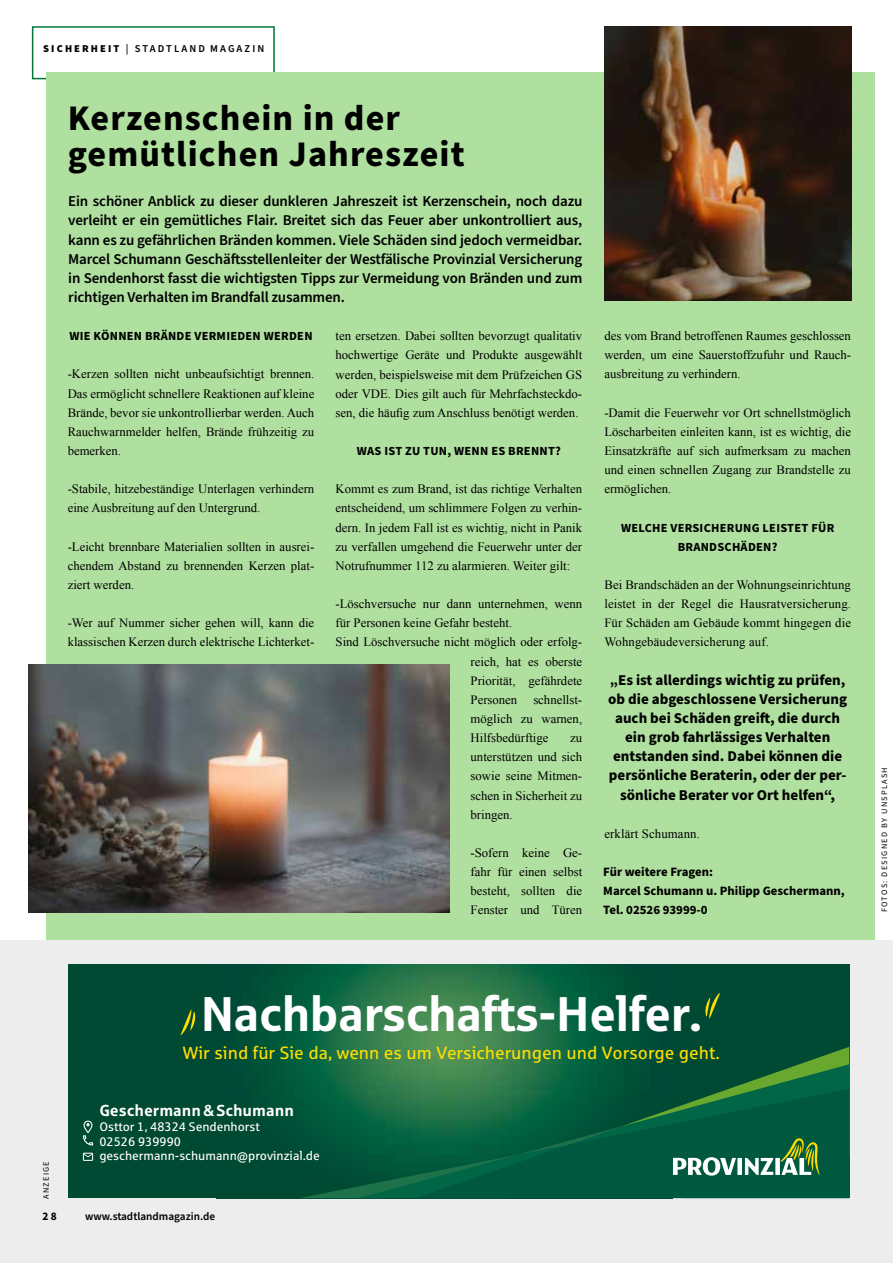
<style>
.page{position:relative;width:893px;height:1263px;background:#fff}
.page>*{position:absolute;margin:0;border:0;box-sizing:border-box;transform-origin:0 0}
.t1{font:700 48.75px "Sparkasse Rg";letter-spacing:-.02em;color:#fff}
.t2{font:700 36px/36px "Source Sans Pro";letter-spacing:.03em;color:#000}
.t3{font:17.7px "Sparkasse Rg";color:#fd0}
.t4{font:700 15.9px "Sparkasse Rg";color:#fff}
.t5{font:600 15px/19.2px "Source Sans Pro";letter-spacing:-.01em;color:#000;text-align:justify}
.t6{font:700 15px/19.2px "Source Sans Pro";color:#000;text-align:center}
.t7{font:12.75px/19.2px "Times New Roman";color:#000;text-align:justify}
.t8{font:700 12.75px/19.2px "Source Sans Pro";color:#000}
.t9{font:12.45px/14.2px "Sparkasse Rg";color:#fff}
.t10{font:700 12.3px/19.2px "Source Sans Pro";letter-spacing:.02em;color:#000;text-align:center}
.t11{font:600 11.25px "Source Sans Pro";color:#000}
.t12{font:700 11.25px "Source Sans Pro";color:#000}
.t13{font:600 10.5px "Source Sans Pro";letter-spacing:.2em;color:#000}
.t14{font:8.25px "Source Sans Pro";letter-spacing:.15em;color:#000}
.s1{font-weight:900}
</style>
<div class="page">
<div style="left:32px;top:26px;width:243px;height:53px;border:2px solid #007639"></div>
<div style="left:46px;top:73px;width:828px;height:1128px;background:#b0e09f"></div>
<div style="left:0;top:941px;width:893px;height:322px;background:#ededed"></div>
<div style="left:68px;top:964px;width:781px;height:234px;background:#004933"></div>
<img style="left:259px;top:964px;width:374px;height:154px">
<svg style="left:299px;top:1047px;width:550px;height:151px"></svg>
<svg style="left:181px;top:1009px;width:15px;height:26px"></svg>
<svg style="left:705px;top:993px;width:15px;height:26px"></svg>
<svg style="left:83px;top:1153px;width:10px;height:8px"></svg>
<svg style="left:83px;top:1120px;width:10px;height:25px"></svg>
<img style="left:28px;top:665px;width:421px;height:247px">
<img style="left:605px;top:26px;width:246px;height:274px">
<p class="t13" style="left:43px;top:42px;width:222px"><span class="s1">SICHERHEIT</span> | STADTLAND MAGAZIN</p>
<h2 class="t2" style="left:68px;top:101px;width:398px">Kerzenschein in der gemütlichen Jahreszeit</h2>
<p class="t5" style="left:68px;top:192px;width:516px">Ein schöner Anblick zu dieser dunkleren Jahreszeit ist Kerzenschein, noch dazu verleiht er ein gemütliches Flair. Breitet sich das Feuer aber unkontrolliert aus, kann es zu gefährlichen Bränden kommen. Viele Schäden sind jedoch vermeidbar.<br>Marcel Schumann Geschäftsstellenleiter der Westfälische Provinzial Versicherung in Sendenhorst fasst die wichtigsten Tipps zur Vermeidung von Bränden und zum richtigen Verhalten im Brandfall zusammen.</p>
<p class="t10" style="left:69px;top:327px;width:245px">WIE KÖNNEN BRÄNDE VERMIEDEN WERDEN</p>
<p class="t7" style="left:68px;top:364px;width:248px">-Kerzen sollten nicht unbeaufsichtigt brennen.<br>Das ermöglicht schnellere Reaktionen auf kleine Brände, bevor sie unkontrollierbar werden. Auch Rauchwarnmelder helfen, Brände frühzeitig zu bemerken.</p>
<p class="t7" style="left:68px;top:479px;width:248px">-Stabile, hitzebeständige Unterlagen verhindern eine Ausbreitung auf den Untergrund.</p>
<p class="t7" style="left:68px;top:537px;width:248px">-Leicht brennbare Materialien sollten in ausrei&shy;chendem Abstand zu brennenden Kerzen plat&shy;ziert werden.</p>
<p class="t7" style="left:68px;top:613px;width:248px">-Wer auf Nummer sicher gehen will, kann die klassischen Kerzen durch elektrische Lichterket-</p>
<p class="t7" style="left:336px;top:326px;width:248px">ten ersetzen. Dabei sollten bevorzugt qualitativ hochwertige Geräte und Produkte ausgewählt werden, beispielsweise mit dem Prüfzeichen GS oder VDE. Dies gilt auch für Mehrfachsteckdo&shy;sen, die häufig zum Anschluss benötigt werden.</p>
<p class="t10" style="left:357px;top:442px;width:206px">WAS IST ZU TUN, WENN ES BRENNT?</p>
<p class="t7" style="left:336px;top:479px;width:248px">Kommt es zum Brand, ist das richtige Verhalten entscheidend, um schlimmere Folgen zu verhin&shy;dern. In jedem Fall ist es wichtig, nicht in Panik zu verfallen umgehend die Feuerwehr unter der Notrufnummer 112 zu alarmieren. Weiter gilt:</p>
<p class="t7" style="left:336px;top:594px;width:248px">-Löschversuche nur dann unternehmen, wenn</p>
<p class="t7" style="left:336px;top:613px;width:178px">für Personen keine Gefahr besteht.</p>
<p class="t7" style="left:336px;top:632px;width:248px">Sind Löschversuche nicht möglich oder erfolg-</p>
<p class="t7" style="left:471px;top:651px;width:113px">reich, hat es oberste</p>
<p class="t7" style="left:471px;top:671px;width:113px">Priorität, gefährdete</p>
<p class="t7" style="left:471px;top:690px;width:48px">Personen</p>
<p class="t7" style="left:471px;top:690px;width:113px;text-indent:63px">schnellst&shy;möglich zu warnen, Hilfsbedürftige</p>
<p class="t7" style="left:471px;top:728px;width:113px;text-indent:100px">zu unterstützen und sich sowie seine Mitmen&shy;schen in Sicherheit zu bringen.</p>
<p class="t7" style="left:471px;top:843px;width:113px">-Sofern keine Ge&shy;fahr für einen selbst besteht, sollten die Fenster und Türen</p>
<p class="t7" style="left:604px;top:326px;width:248px">des vom Brand betroffenen Raumes geschlossen werden, um eine Sauerstoffzufuhr und Rauch&shy;ausbreitung zu verhindern.</p>
<p class="t7" style="left:604px;top:403px;width:248px">-Damit die Feuerwehr vor Ort schnellstmöglich Löscharbeiten einleiten kann, ist es wichtig, die Einsatzkräfte auf sich aufmerksam zu machen und einen schnellen Zugang zur Brandstelle zu ermöglichen.</p>
<p class="t10" style="left:621px;top:518px;width:215px">WELCHE VERSICHERUNG LEISTET FÜR<br>BRANDSCHÄDEN?</p>
<p class="t7" style="left:604px;top:575px;width:248px">Bei Brandschäden an der Wohnungseinrichtung leistet in der Regel die Hausratversicherung.<br>Für Schäden am Gebäude kommt hingegen die Wohngebäudeversicherung auf.</p>
<p class="t6" style="left:608px;top:670px;width:240px">„Es ist allerdings wichtig zu prüfen, ob die abgeschlossene Versicherung auch bei Schäden greift, die durch ein grob fahrlässiges Verhalten entstanden sind. Dabei können die persönliche Beraterin, oder der per&shy;sönliche Berater vor Ort helfen“,</p>
<p class="t7" style="left:604px;top:824px;width:97px">erklärt Schumann.</p>
<p class="t8" style="left:603px;top:862px;width:243px">Für weitere Fragen:<br>Marcel Schumann u. Philipp Geschermann,<br>Tel. 02526 93999-0</p>
<p class="t14" style="left:879px;top:912px;width:147px;rotate:-90deg">FOTOS: DESIGNED BY UNSPLASH</p>
<p class="t14" style="left:41px;top:1199px;width:39px;rotate:-90deg">ANZEIGE</p>
<h1 class="t1" style="left:200px;top:982px;width:504px">Nachbarschafts-Helfer.</h1>
<h3 class="t3" style="left:183px;top:1042px;width:538px">Wir sind für Sie da, wenn es um Versicherungen und Vorsorge geht.</h3>
<p class="t4" style="left:99px;top:1100px;width:196px">Geschermann &amp; Schumann</p>
<p class="t9" style="left:99px;top:1120px;width:222px">Osttor 1, 48324 Sendenhorst<br>02526 939990 geschermann-schumann@provinzial.de</p>
<p class="t12" style="left:43px;top:1209px;width:16px">28</p>
<p class="t11" style="left:85px;top:1209px;width:132px">www.stadtlandmagazin.de</p>
</div>
